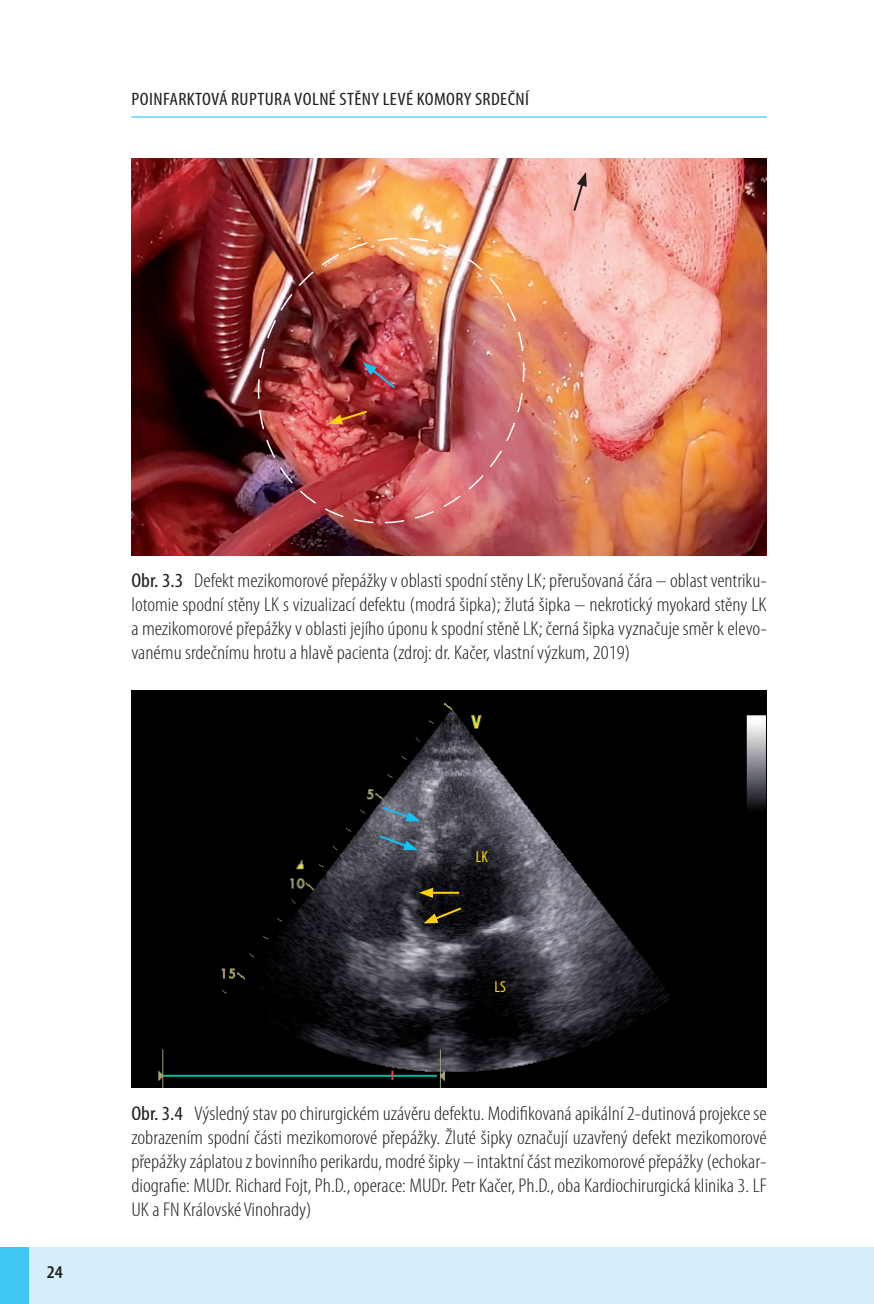
<style>
.page{position:relative;width:874px;height:1304px;background:#fff}
.page>*{position:absolute;margin:0;border:0;box-sizing:border-box;transform-origin:0 0}
.t1{font:300 condensed 20px/24px "Myriad Pro";color:#231f20;text-align:justify;scale:1.1 1}
.t2{font:condensed 18px "Myriad Pro";letter-spacing:.02em;color:#231f20;scale:1.1 1}
.t3{font:600 condensed 18px "Myriad Pro";color:#231f20;scale:1.1 1}
.t4{font:condensed 16px "Myriad Pro";color:#fed304}
.s1{font-weight:400}
</style>
<div class="page">
<hr style="left:131px;top:116px;width:635px;height:1px;background:#15c0f2">
<div style="left:0;top:1247px;width:873px;height:57px;background:#d4effb"></div>
<div style="left:0;top:1247px;width:29px;height:57px;background:#40c7f4"></div>
<img style="left:131px;top:158px;width:635px;height:397px">
<img style="left:247px;top:347px;width:19px;height:161px">
<svg style="left:352px;top:518px;width:154px;height:15px;background:#c15d5e"></svg>
<svg style="left:516px;top:253px;width:19px;height:161px;background:#e69268"></svg>
<svg style="left:276px;top:228px;width:154px;height:15px;background:#e0975c"></svg>
<img style="left:266px;top:243px;width:250px;height:275px">
<svg style="left:363px;top:362px;width:34px;height:28px"></svg>
<svg style="left:328px;top:409px;width:41px;height:15px"></svg>
<svg style="left:571px;top:172px;width:15px;height:41px"></svg>
<img style="left:131px;top:691px;width:635px;height:396px">
<hr style="left:430px;top:891px;width:29px;height:2px;background:#fed304">
<svg style="left:419px;top:887px;width:14px;height:11px"></svg>
<svg style="left:380px;top:805px;width:40px;height:16px"></svg>
<svg style="left:377px;top:834px;width:41px;height:16px"></svg>
<svg style="left:423px;top:906px;width:40px;height:17px"></svg>
<p class="t2" style="left:131px;top:88px;width:363px">POINFARKTOVÁ RUPTURA VOLNÉ STĚNY LEVÉ KOMORY SRDEČNÍ</p>
<p class="t1" style="left:131px;top:568px;width:579px"><span class="s1">OBR. 3.3</span> Defekt mezikomorové přepážky v oblasti spodní stěny LK; přerušovaná čára – oblast ventriku&shy;lotomie spodní stěny LK s vizualizací defektu (modrá šipka); žlutá šipka – nekrotický myokard stěny LK a mezikomorové přepážky v oblasti jejího úponu k spodní stěně LK; černá šipka vyznačuje směr k elevo&shy;vanému srdečnímu hrotu a hlavě pacienta (zdroj: dr. Kačer, vlastní výzkum, 2019)</p>
<p class="t3" style="left:47px;top:1260px;width:16px">24</p>
<p class="t4" style="left:476px;top:847px;width:14px">LK</p>
<p class="t4" style="left:494px;top:977px;width:7px">LS</p>
<p class="t1" style="left:131px;top:1101px;width:579px"><span class="s1">OBR. 3.4</span> Výsledný stav po chirurgickém uzávěru defektu. Modifikovaná apikální 2-dutinová projekce se zobrazením spodní části mezikomorové přepážky. Žluté šipky označují uzavřený defekt mezikomorové přepážky záplatou z bovinního perikardu, modré šipky – intaktní část mezikomorové přepážky (echokar&shy;diografie: MUDr. Richard Fojt, Ph.D., operace: MUDr. Petr Kačer, Ph.D., oba Kardiochirurgická klinika 3. LF UK a FN Královské Vinohrady)</p>
</div>
